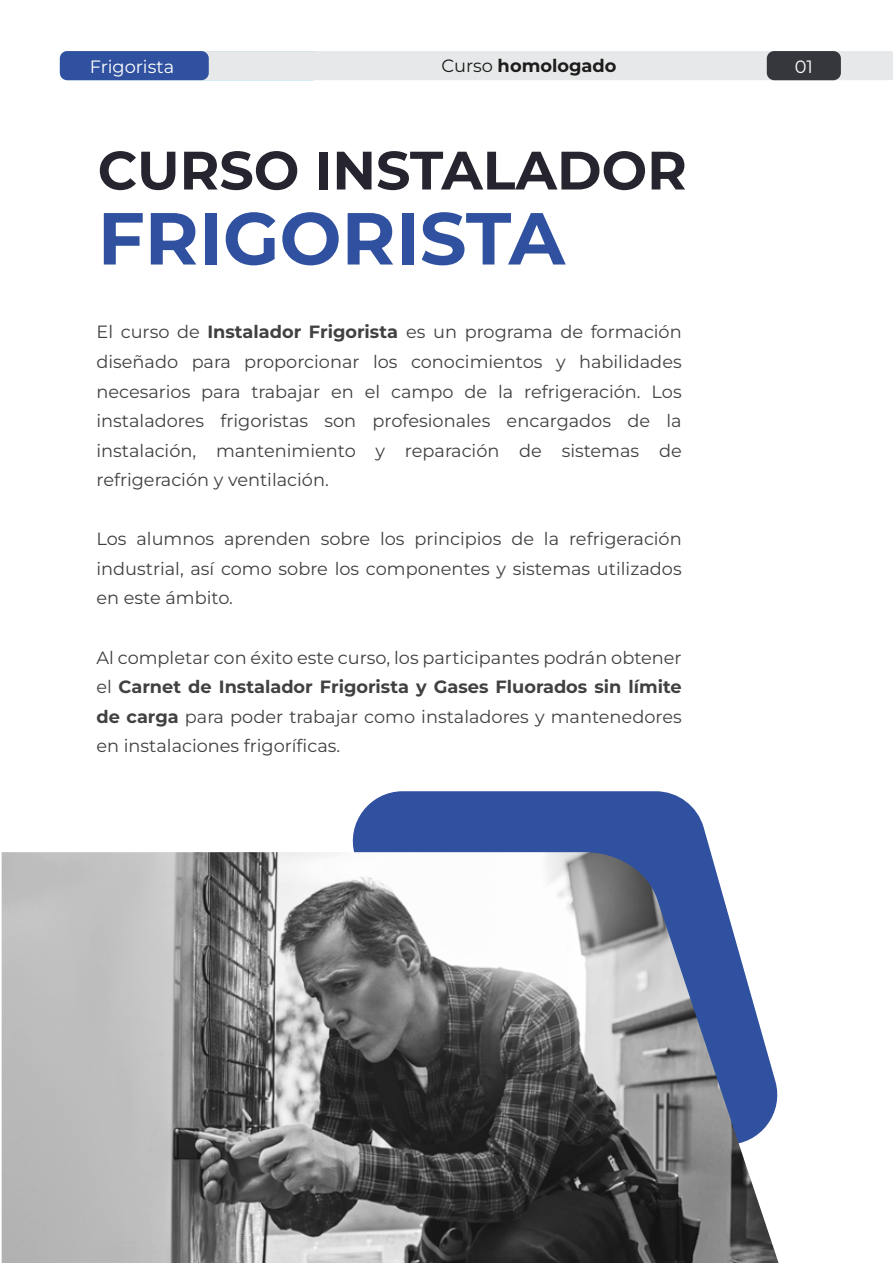
<style>
.page{position:relative;width:893px;height:1263px;background:#fff}
.page>*{position:absolute;margin:0;border:0;box-sizing:border-box;transform-origin:0 0}
.t1{font:100 73.5px "Montserrat";color:#30519f}
.t2{font:100 54px "Montserrat";color:#26252f}
.t3{font:700 17.85px "Montserrat";color:#1d1d1b}
.t4{font:17.85px "Montserrat";color:#fff}
.t5{font:17.7px/29.5px "Montserrat";color:#414142;text-align:justify}
.s1{font-weight:400}
.s2{font-weight:700}
</style>
<div class="page">
<svg style="left:352px;top:791px;width:359px;height:61px;background:#3e5da5"></svg>
<img style="left:2px;top:852px;width:777px;height:411px">
<div style="left:60px;top:51px;width:833px;height:29px;background:#e7e8e9"></div>
<div style="left:60px;top:51px;width:149px;height:29px;background:#30519f;border-radius:7px"></div>
<div style="left:767px;top:51px;width:74px;height:29px;background:#36373d;border-radius:7px"></div>
<p class="t4" style="left:90px;top:54px;width:86px">Frigorista</p>
<p class="t3" style="left:442px;top:53px;width:177px"><span class="s1">Curso</span> homologado</p>
<p class="t4" style="left:795px;top:54px;width:20px">01</p>
<h2 class="t2" style="left:98px;top:134px;width:591px">CURSO INSTALADOR</h2>
<h1 class="t1" style="left:98px;top:189px;width:469px">FRIGORISTA</h1>
<p class="t5" style="left:96px;top:317px;width:587px">El curso de <span class="s2">Instalador Frigorista</span> es un programa de formación diseñado para proporcionar los conocimientos y habilidades necesarios para trabajar en el campo de la refrigeración. Los instaladores frigoristas son profesionales encargados de la instalación, mantenimiento y reparación de sistemas de refrigeración y ventilación.</p>
<p class="t5" style="left:96px;top:524px;width:587px">Los alumnos aprenden sobre los principios de la refrigeración industrial, así como sobre los componentes y sistemas utilizados en este ámbito.</p>
<p class="t5" style="left:96px;top:642px;width:587px">Al completar con éxito este curso, los participantes podrán obtener el <span class="s2">Carnet de Instalador Frigorista y Gases Fluorados sin límite de carga</span> para poder trabajar como instaladores y mantenedores en instalaciones frigoríficas.</p>
</div>
